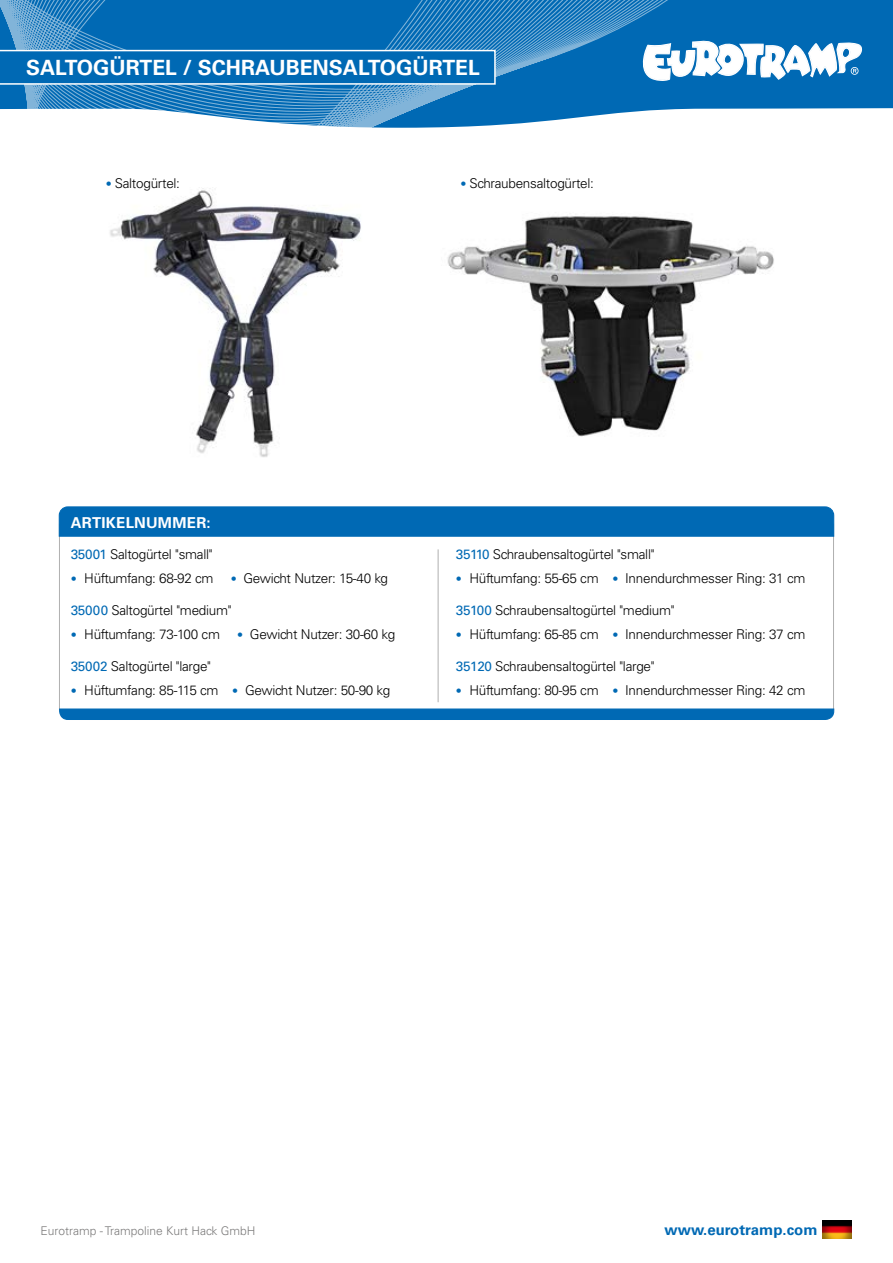
<style>
.page{position:relative;width:893px;height:1263px;background:#fff}
.page>*{position:absolute;margin:0;border:0;box-sizing:border-box;transform-origin:0 0}
.t1{font:700 21px "Univers LT Std";color:#fff}
.t2{font:700 15px "Univers LT Std";color:#0069b4}
.t3{font:700 15px "Univers LT Std";letter-spacing:.02em;color:#fff}
.t4{font:300 13.5px "Univers LT Std";letter-spacing:-.02em;color:#000}
.t5{font:300 12px "Univers LT Std";color:#7c7b7b}
.s1{font-size:12px;color:#0069b4}
.s2{font-weight:400;color:#0069b4}
</style>
<div class="page">
<div style="left:703px;top:0;width:190px;height:109px;background:#0069b4"></div>
<svg style="left:0;top:0;width:703px;height:128px;background:#3487c3"></svg>
<svg style="left:643px;top:38px;width:219px;height:43px"></svg>
<div style="left:59px;top:524px;width:775px;height:186px;background:#fff;border:1px solid #b0b0b0"></div>
<svg style="left:0;top:50px;width:496px;height:35px;background:#1575ba"></svg>
<img style="left:447px;top:216px;width:327px;height:221px">
<img style="left:110px;top:188px;width:251px;height:269px">
<img style="left:823px;top:1221px;width:29px;height:17px">
<div style="left:58px;top:506px;width:777px;height:31px;background:#0069b4"></div>
<svg style="left:59px;top:708px;width:776px;height:12px;background:#0c70b7"></svg>
<hr style="left:438px;top:549px;width:1px;height:153px;background:#b0b0b0">
<h1 class="t1" style="left:26px;top:55px;width:455px">SALTOGÜRTEL / SCHRAUBENSALTOGÜRTEL</h1>
<p class="t4" style="left:106px;top:175px;width:76px"><span class="s1">•</span> Saltogürtel:</p>
<p class="t4" style="left:461px;top:175px;width:135px"><span class="s1">•</span> Schraubensaltogürtel:</p>
<p class="t3" style="left:71px;top:513px;width:141px">ARTIKELNUMMER:</p>
<p class="t4" style="left:71px;top:546px;width:143px"><span class="s2">35001</span> Saltogürtel "small"</p>
<p class="t4" style="left:71px;top:570px;width:144px"><span class="s1">•</span> Hüftumfang: 68-92 cm</p>
<p class="t4" style="left:231px;top:570px;width:159px"><span class="s1">•</span> Gewicht Nutzer: 15-40 kg</p>
<p class="t4" style="left:71px;top:602px;width:162px"><span class="s2">35000</span> Saltogürtel "medium"</p>
<p class="t4" style="left:71px;top:626px;width:151px"><span class="s1">•</span> Hüftumfang: 73-100 cm</p>
<p class="t4" style="left:237px;top:626px;width:160px"><span class="s1">•</span> Gewicht Nutzer: 30-60 kg</p>
<p class="t4" style="left:71px;top:658px;width:142px"><span class="s2">35002</span> Saltogürtel "large"</p>
<p class="t4" style="left:71px;top:682px;width:321px"><span class="s1">•</span> Hüftumfang: 85-115 cm <span class="s1">•</span> Gewicht Nutzer: 50-90 kg</p>
<p class="t4" style="left:456px;top:546px;width:200px"><span class="s2">35110</span> Schraubensaltogürtel "small"</p>
<p class="t4" style="left:456px;top:570px;width:351px"><span class="s1">•</span> Hüftumfang: 55-65 cm <span class="s1">•</span> Innendurchmesser Ring: 31 cm</p>
<p class="t4" style="left:456px;top:602px;width:220px"><span class="s2">35100</span> Schraubensaltogürtel "medium"</p>
<p class="t4" style="left:456px;top:626px;width:351px"><span class="s1">•</span> Hüftumfang: 65-85 cm <span class="s1">•</span> Innendurchmesser Ring: 37 cm</p>
<p class="t4" style="left:456px;top:658px;width:200px"><span class="s2">35120</span> Schraubensaltogürtel "large"</p>
<p class="t4" style="left:456px;top:682px;width:351px"><span class="s1">•</span> Hüftumfang: 80-95 cm <span class="s1">•</span> Innendurchmesser Ring: 42 cm</p>
<p class="t5" style="left:40px;top:1223px;width:217px">Eurotramp - Trampoline Kurt Hack GmbH</p>
<p class="t2" style="left:664px;top:1221px;width:155px">www.eurotramp.com</p>
</div>
